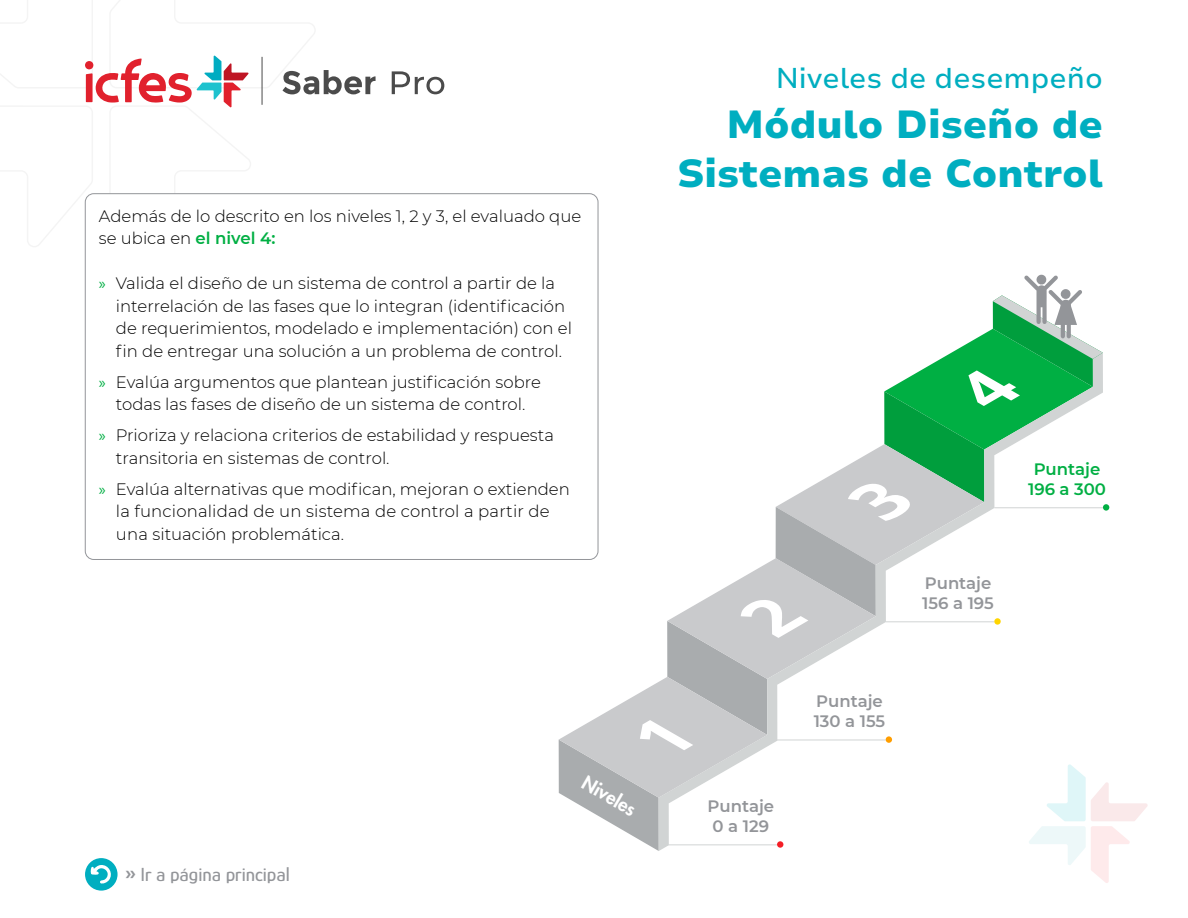
<style>
.page{position:relative;width:1188px;height:918px;background:#fff}
.page>*{position:absolute;margin:0;border:0;box-sizing:border-box;transform-origin:0 0}
.t1{font:900 39px/49.5px "Nunito Sans 7 pt";color:#00aec0;text-align:right}
.t2{font:500 28.5px "Nunito Sans 7 pt";color:#00aec0}
.t3{font:500 19.5px "Glory";color:#939599}
.t4{font:800 18.6px "Futura Std";color:#fff}
.Descriptores{font:300 16.5px/22.5px "Montserrat";color:#000}
.t5{font:600 16.5px/19.8px "Montserrat";color:#939599}
.t6{font:600 16.5px/19.8px "Montserrat";color:#00af43;text-align:center}
.s1{font-weight:600;color:#00af43}
.s2{font-family:"Myriad Pro";font-weight:400;color:#00af43}
.s3{font-weight:700}
</style>
<div class="page">
<div style="left:85px;top:858px;width:33px;height:33px;background:#00aec0;border-radius:50%"></div>
<svg style="left:90px;top:865px;width:24px;height:20px"></svg>
<svg style="left:392px;top:71px;width:52px;height:23px"></svg>
<svg style="left:0;top:0;width:376px;height:312px"></svg>
<svg style="left:559px;top:275px;width:589px;height:608px"></svg>
<div style="left:85px;top:194px;width:513px;height:365px;background:#fff;border-radius:9px"></div>
<p class="Descriptores" style="left:99px;top:204px;width:484px">Además de lo descrito en los niveles 1, 2 y 3, el evaluado que se ubica en <span class="s1">el nivel 4:</span></p>
<p class="Descriptores" style="left:116px;top:272px;width:458px;text-indent:-17px"><span class="s2">»</span> Valida el diseño de un sistema de control a partir de la interrelación de las fases que lo integran (identificación de requerimientos, modelado e implementación) con el fin de entregar una solución a un problema de control.</p>
<p class="Descriptores" style="left:99px;top:370px;width:444px;text-align:center"><span class="s2">»</span> Evalúa argumentos que plantean justificación sobre todas las fases de diseño de un sistema de control.</p>
<p class="Descriptores" style="left:116px;top:424px;width:440px;text-indent:-17px"><span class="s2">»</span> Prioriza y relaciona criterios de estabilidad y respuesta transitoria en sistemas de control.</p>
<p class="Descriptores" style="left:116px;top:477px;width:456px;text-indent:-17px"><span class="s2">»</span> Evalúa alternativas que modifican, mejoran o extienden la funcionalidad de un sistema de control a partir de una situación problemática.</p>
<p class="t3" style="left:125px;top:862px;width:167px"><span class="s3">»</span> Ir a página principal</p>
<p class="t4" style="left:590px;top:771px;width:60px;rotate:30deg">Niveles</p>
<h2 class="t2" style="left:776px;top:58px;width:329px">Niveles de desempeño</h2>
<h1 class="t1" style="left:677px;top:98px;width:428px">Módulo Diseño de<br>Sistemas de Control</h1>
<p class="t5" style="left:708px;top:796px;width:68px;text-align:center">Puntaje<br>0 a 129</p>
<p class="t5" style="left:814px;top:691px;width:73px">Puntaje<br>130 a 155</p>
<p class="t5" style="left:922px;top:573px;width:73px">Puntaje<br>156 a 195</p>
<p class="t6" style="left:1028px;top:459px;width:79px">Puntaje<br>196 a 300</p>
</div>
